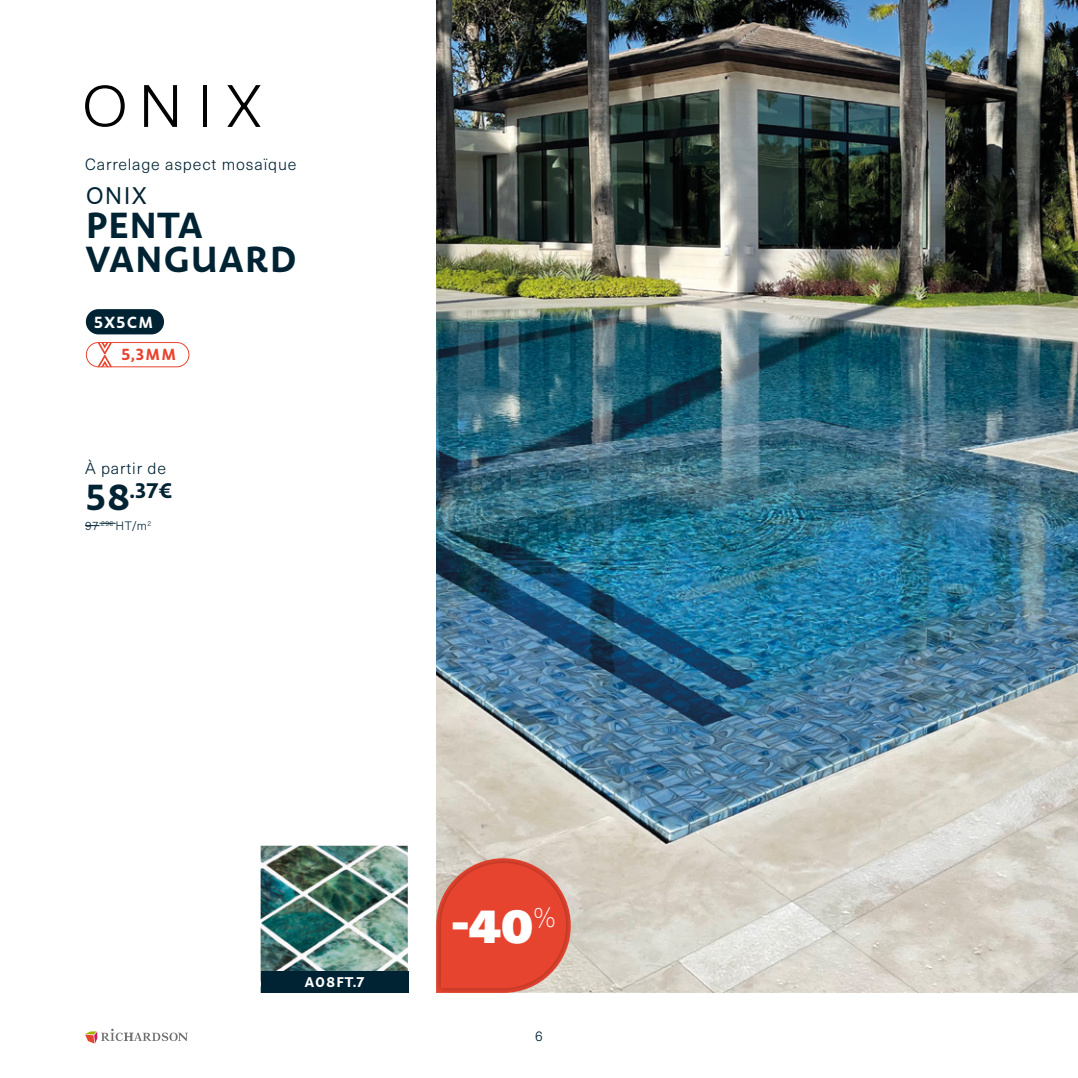
<style>
.page{position:relative;width:1078px;height:1078px;background:#fff}
.page>*{position:absolute;margin:0;border:0;box-sizing:border-box;transform-origin:0 0}
.t1{font:48px "Neue Haas Unica W1 G X Black";color:#fff}
.t2{font:700 36px/34px "Carolineale";letter-spacing:-.005em;color:#002333}
.t3{font:24px "Carolineale";color:#002333}
.t4{font:700 21px "Carolineale";color:#002333}
.t5{font:300 16px "Neue Haas Unica W1 G";letter-spacing:.05em;color:#002333}
.t6{font:700 16px "Carolineale";color:#e7442f}
.t7{font:700 16px "Carolineale";letter-spacing:.05em;color:#fff}
.t8{font:700 14px "Carolineale";letter-spacing:.055em;color:#fff}
.t9{font:300 14px "Neue Haas Unica W1 G";color:#002333}
.t10{font:300 12px "Neue Haas Unica W1 G";color:#002333}
.s1{font-size:36px}
</style>
<div class="page">
<svg style="left:85px;top:1028px;width:103px;height:15px"></svg>
<svg style="left:144px;top:85px;width:33px;height:42px"></svg>
<svg style="left:85px;top:85px;width:40px;height:42px"></svg>
<svg style="left:227px;top:85px;width:33px;height:42px"></svg>
<svg style="left:203px;top:85px;width:3px;height:42px"></svg>
<img style="left:436px;top:0;width:641px;height:992px">
<svg style="left:85px;top:523px;width:31px;height:3px"></svg>
<div style="left:433px;top:856px;width:139px;height:138px;background:#000;opacity:.33"></div>
<svg style="left:436px;top:858px;width:134px;height:134px"></svg>
<img style="left:260px;top:845px;width:147px;height:147px">
<div style="left:86px;top:342px;width:103px;height:25px;border:1px solid #e7442f;border-radius:12px"></div>
<svg style="left:98px;top:342px;width:14px;height:25px"></svg>
<div style="left:86px;top:309px;width:78px;height:25px;background:#002333;border-radius:13px"></div>
<div style="left:261px;top:971px;width:147px;height:21px;background:#002333"></div>
<p class="t5" style="left:85px;top:153px;width:213px">Carrelage aspect mosaïque</p>
<p class="t3" style="left:85px;top:177px;width:63px">ONIX</p>
<p class="t2" style="left:85px;top:208px;width:214px">PENTA<br>VANGUARD</p>
<p class="t7" style="left:94px;top:310px;width:61px">5X5CM</p>
<p class="t6" style="left:121px;top:341px;width:57px">5,3MM</p>
<p class="t5" style="left:85px;top:456px;width:82px">À partir de</p>
<p class="t4" style="left:85px;top:474px;width:89px"><span class="s1">58</span>.37€</p>
<p class="t10" style="left:85px;top:516px;width:68px">97<sup>.29€</sup> HT/m<sup>2</sup></p>
<p class="t8" style="left:304px;top:970px;width:61px">A08FT.7</p>
<p class="t1" style="left:451px;top:886px;width:106px">-40<sup>%</sup></p>
<p class="t9" style="left:535px;top:1025px;width:9px">6</p>
</div>
